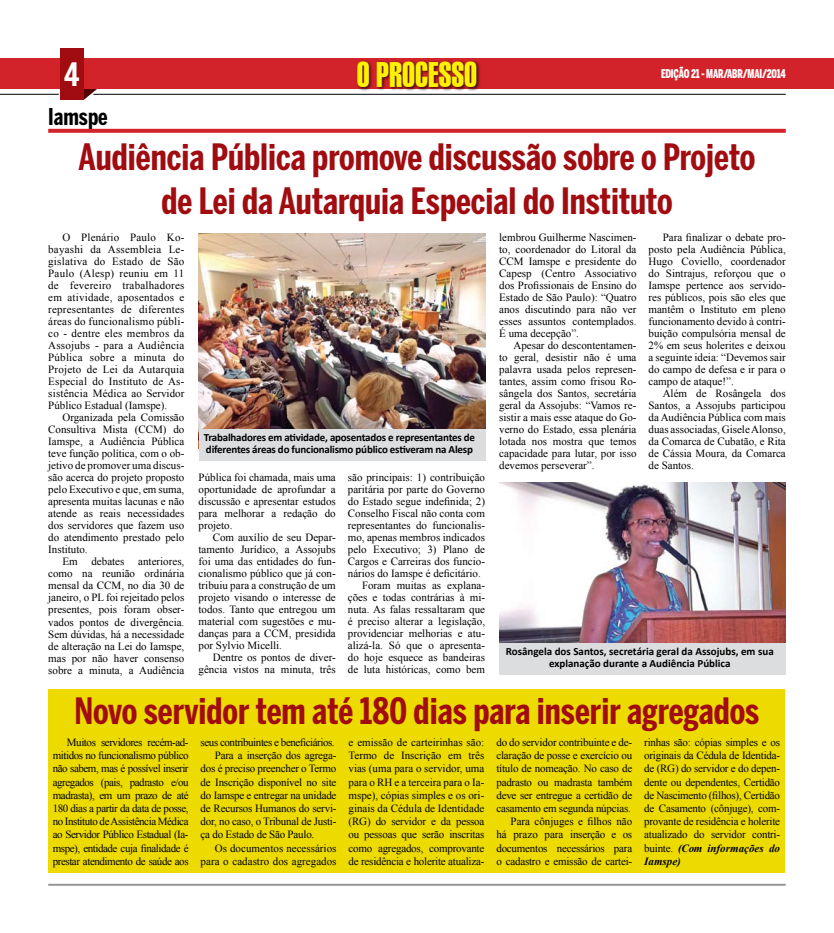
<style>
.page{position:relative;width:834px;height:933px;background:#fff}
.page>*{position:absolute;margin:0;border:0;box-sizing:border-box;transform-origin:0 0}
.t1{font:700 36px/43.2px "Benton Sans Comp";color:#a00c10;text-align:center}
.t2{font:34.7px "Swiss 911 BT Extra Compressed";color:#fff200}
.t3{font:700 32px "Benton Sans Comp";color:#fff}
.t4{font:700 23px "Benton Sans Comp";color:#000}
.t5{font:900 12px "Benton Sans Comp";letter-spacing:-.02em;color:#fff;scale:.9 1}
.t6{font:11px/12px "Times New Roman";color:#000;text-align:justify}
.t7{font:11px/13.2px "Times New Roman";letter-spacing:-.02em;color:#000;text-align:right}
.t8{font:700 11px/12.1px "Calibri";letter-spacing:-.02em;color:#000}
.t9{font:700 11px/12.1px "Calibri";color:#000;text-align:center}
.t10{font:11px "Times New Roman";letter-spacing:-.04em;color:#000}
.s1{font-weight:700;font-style:italic}
</style>
<div class="page">
<svg style="left:84px;top:89px;width:36px;height:11px"></svg>
<div style="left:0;top:59px;width:814px;height:30px;background:#d2232a"></div>
<div style="left:60px;top:49px;width:24px;height:51px;background:#a00c10"></div>
<div style="left:355px;top:60px;width:169px;height:49px;background:#000;opacity:.7"></div>
<hr style="left:0;top:94px;width:59px;height:1px;background:#000">
<hr style="left:93px;top:94px;width:692px;height:1px;background:#000">
<hr style="left:48px;top:883px;width:737px;height:2px;background:#939598">
<div style="left:814px;top:59px;width:19px;height:30px;background:#d2232a"></div>
<div style="left:48px;top:689px;width:736px;height:183px;background:#eddb00"></div>
<svg style="left:48px;top:129px;width:737px;height:4px;background:#d42d34"></svg>
<img style="left:198px;top:234px;width:287px;height:214px">
<img style="left:499px;top:482px;width:286px;height:161px">
<div style="left:199px;top:429px;width:286px;height:32px;background:#dcddde"></div>
<div style="left:499px;top:643px;width:287px;height:32px;background:#dcddde"></div>
<h3 class="t3" style="left:64px;top:55px;width:17px">4</h3>
<h2 class="t2" style="left:356px;top:55px;width:121px">O PROCESSO</h2>
<h3 class="t4" style="left:48px;top:104px;width:61px">Iamspe</h3>
<p class="t5" style="left:661px;top:66px;width:140px">Edição 21 - MAR/ABR/MAI/2014</p>
<h1 class="t1" style="left:79px;top:135px;width:678px">Audiência Pública promove discussão sobre o Projeto de Lei da Autarquia Especial do Instituto</h1>
<p class="t6" style="left:48px;top:231px;width:138px;text-indent:14px">O Plenário Paulo Ko&shy;bayashi da Assembleia Le&shy;gislativa do Estado de São Paulo (Alesp) reuniu em 11 de fevereiro trabalhadores em atividade, aposentados e representantes de diferentes áreas do funcionalismo públi&shy;co - dentre eles membros da Assojubs - para a Audiência Pública sobre a minuta do Projeto de Lei da Autarquia Especial do Instituto de As&shy;sistência Médica ao Servidor Público Estadual (Iamspe).</p>
<p class="t6" style="left:62px;top:411px;width:123px">Organizada pela Comissão</p>
<p class="t6" style="left:48px;top:423px;width:138px">Consultiva Mista (CCM) do</p>
<p class="t6" style="left:48px;top:435px;width:138px">Iamspe, a Audiência Pública</p>
<p class="t6" style="left:48px;top:447px;width:138px">teve função política, com o ob-</p>
<p class="t6" style="left:48px;top:459px;width:138px">jetivo de promover uma discus-</p>
<p class="t6" style="left:48px;top:471px;width:138px">são acerca do projeto proposto</p>
<p class="t6" style="left:48px;top:483px;width:138px">pelo Executivo e que, em suma,</p>
<p class="t6" style="left:48px;top:495px;width:138px">apresenta muitas lacunas e não</p>
<p class="t6" style="left:48px;top:507px;width:138px">atende as reais necessidades</p>
<p class="t6" style="left:48px;top:519px;width:138px">dos servidores que fazem uso</p>
<p class="t6" style="left:48px;top:531px;width:138px">do atendimento prestado pelo</p>
<p class="t6" style="left:48px;top:543px;width:41px">Instituto.</p>
<p class="t6" style="left:62px;top:555px;width:17px">Em</p>
<p class="t6" style="left:499px;top:231px;width:139px">lembrou Guilherme Nascimen&shy;to, coordenador do Litoral da CCM Iamspe e presidente do Capesp (Centro Associativo dos Profissionais de Ensino do Estado de São Paulo): “Quatro anos discutindo para não ver esses assuntos contemplados.<br>É uma decepção”.</p>
<p class="t6" style="left:499px;top:339px;width:139px;text-indent:14px">Apesar do descontentamen&shy;to geral, desistir não é uma palavra usada pelos represen&shy;tantes, assim como frisou Ro&shy;sângela dos Santos, secretária geral da Assojubs: “Vamos re&shy;sistir a mais esse ataque do Go&shy;verno do Estado, essa plenária lotada nos mostra que temos capacidade para lutar, por isso devemos perseverar”.</p>
<p class="t6" style="left:648px;top:231px;width:139px;text-indent:14px">Para finalizar o debate pro&shy;posto pela Audiência Pública, Hugo Coviello, coordenador do Sintrajus, reforçou que o Iamspe pertence aos servido&shy;res públicos, pois são eles que mantêm o Instituto em pleno funcionamento devido à contri&shy;buição compulsória mensal de 2% em seus holerites e deixou a seguinte ideia: “Devemos sair do campo de defesa e ir para o campo de ataque!”.</p>
<p class="t6" style="left:648px;top:387px;width:139px;text-indent:14px">Além de Rosângela dos Santos, a Assojubs participou da Audiência Pública com mais duas associadas, Gisele Alonso, da Comarca de Cubatão, e Rita de Cássia Moura, da Comarca de Santos.</p>
<p class="t8" style="left:204px;top:431px;width:273px">Trabalhadores em atividade, aposentados e representantes de diferentes áreas do funcionalismo público estiveram na Alesp</p>
<p class="t6" style="left:198px;top:471px;width:139px">Pública foi chamada, mais uma oportunidade de aprofundar a discussão e apresentar estudos para melhorar a redação do projeto.</p>
<p class="t6" style="left:198px;top:531px;width:139px;text-indent:14px">Com auxílio de seu Depar&shy;tamento Jurídico, a Assojubs foi uma das entidades do fun&shy;cionalismo público que já con&shy;tribuiu para a construção de um projeto visando o interesse de todos. Tanto que entregou um material com sugestões e mu&shy;danças para a CCM, presidida por Sylvio Micelli.</p>
<p class="t6" style="left:198px;top:651px;width:139px;text-align:right">Dentre os pontos de diver&shy;gência vistos na minuta, três</p>
<p class="t6" style="left:348px;top:471px;width:139px">são principais: 1) contribuição</p>
<p class="t6" style="left:348px;top:483px;width:139px">paritária por parte do Governo</p>
<p class="t6" style="left:348px;top:495px;width:139px">do Estado segue indefinida; 2)</p>
<p class="t6" style="left:348px;top:507px;width:139px">Conselho Fiscal não conta com</p>
<p class="t6" style="left:348px;top:519px;width:139px">representantes do funcionalis-</p>
<p class="t6" style="left:348px;top:531px;width:139px">mo, apenas membros indicados</p>
<p class="t6" style="left:348px;top:543px;width:139px">pelo Executivo; 3) Plano de</p>
<p class="t6" style="left:348px;top:555px;width:139px">Cargos e Carreiras dos funcio-</p>
<p class="t6" style="left:348px;top:567px;width:134px">nários do Iamspe é deficitário.</p>
<p class="t6" style="left:362px;top:579px;width:124px">Foram muitas as explana-</p>
<p class="t6" style="left:348px;top:591px;width:139px">ções e todas contrárias à mi-</p>
<p class="t6" style="left:348px;top:603px;width:139px">nuta. As falas ressaltaram que</p>
<p class="t6" style="left:348px;top:615px;width:139px">é preciso alterar a legislação,</p>
<p class="t6" style="left:348px;top:627px;width:139px">providenciar melhorias e atu-</p>
<p class="t6" style="left:348px;top:639px;width:139px">alizá-la. Só que o apresenta-</p>
<p class="t6" style="left:348px;top:651px;width:139px">do hoje esquece as bandeiras</p>
<p class="t6" style="left:348px;top:663px;width:139px">de luta históricas, como bem</p>
<p class="t6" style="left:48px;top:555px;width:138px;text-indent:43px">debates anteriores, como na reunião ordinária mensal da CCM, no dia 30 de janeiro, o PL foi rejeitado pelos presentes, pois foram obser&shy;vados pontos de divergência.<br>Sem dúvidas, há a necessidade de alteração na Lei do Iamspe, mas por não haver consenso sobre a minuta, a Audiência</p>
<p class="t9" style="left:505px;top:645px;width:269px">Rosângela dos Santos, secretária geral da Assojubs, em sua explanação durante a Audiência Pública</p>
<h1 class="t1" style="left:74px;top:689px;width:686px">Novo servidor tem até 180 dias para inserir agregados</h1>
<p class="t6" style="left:53px;top:735px;width:137px;line-height:13.2px;text-indent:14px">Muitos servidores recém-ad&shy;mitidos no funcionalismo público não sabem, mas é possível inserir agregados (pais, padrasto e/ou madrasta), em um prazo de até 180 dias a partir da data de posse, no Instituto de Assistência Médica ao Servidor Público Estadual (Ia&shy;mspe), entidade cuja finalidade é prestar atendimento de saúde aos</p>
<p class="t10" style="left:201px;top:735px;width:135px">seus contribuintes e beneficiários.</p>
<p class="t7" style="left:215px;top:748px;width:123px">Para a inserção dos agrega-</p>
<p class="t7" style="left:201px;top:762px;width:137px">dos é preciso preencher o Termo</p>
<p class="t7" style="left:201px;top:775px;width:137px">de Inscrição disponível no site</p>
<p class="t7" style="left:201px;top:788px;width:137px">do Iamspe e entregar na unidade</p>
<p class="t7" style="left:201px;top:801px;width:137px">de Recursos Humanos do servi-</p>
<p class="t7" style="left:201px;top:814px;width:137px">dor, no caso, o Tribunal de Justi-</p>
<p class="t7" style="left:201px;top:828px;width:115px">ça do Estado de São Paulo.</p>
<p class="t6" style="left:215px;top:841px;width:123px">Os documentos necessários</p>
<p class="t6" style="left:201px;top:855px;width:137px">para o cadastro dos agregados</p>
<p class="t6" style="left:348px;top:735px;width:137px;line-height:13.2px">e emissão de carteirinhas são:<br>Termo de Inscrição em três vias (uma para o servidor, uma para o RH e a terceira para o Ia&shy;mspe), cópias simples e os ori&shy;ginais da Cédula de Identidade (RG) do servidor e da pessoa ou pessoas que serão inscritas como agregados, comprovante de residência e holerite atualiza-</p>
<p class="t7" style="left:496px;top:735px;width:137px">do do servidor contribuinte e de&shy;claração de posse e exercício ou título de nomeação. No caso de padrasto ou madrasta também deve ser entregue a certidão de casamento em segunda núpcias.<br>Para cônjuges e filhos não<br>há prazo para inserção e os documentos necessários para o cadastro e emissão de cartei-</p>
<p class="t6" style="left:644px;top:735px;width:137px;line-height:13.2px">rinhas são: cópias simples e os originais da Cédula de Identida&shy;de (RG) do servidor e do depen&shy;dente ou dependentes, Certidão de Nascimento (filhos), Certidão de Casamento (cônjuge), com&shy;provante de residência e holerite atualizado do servidor contri&shy;buinte. <span class="s1">(Com informações do Iamspe)</span></p>
</div>
